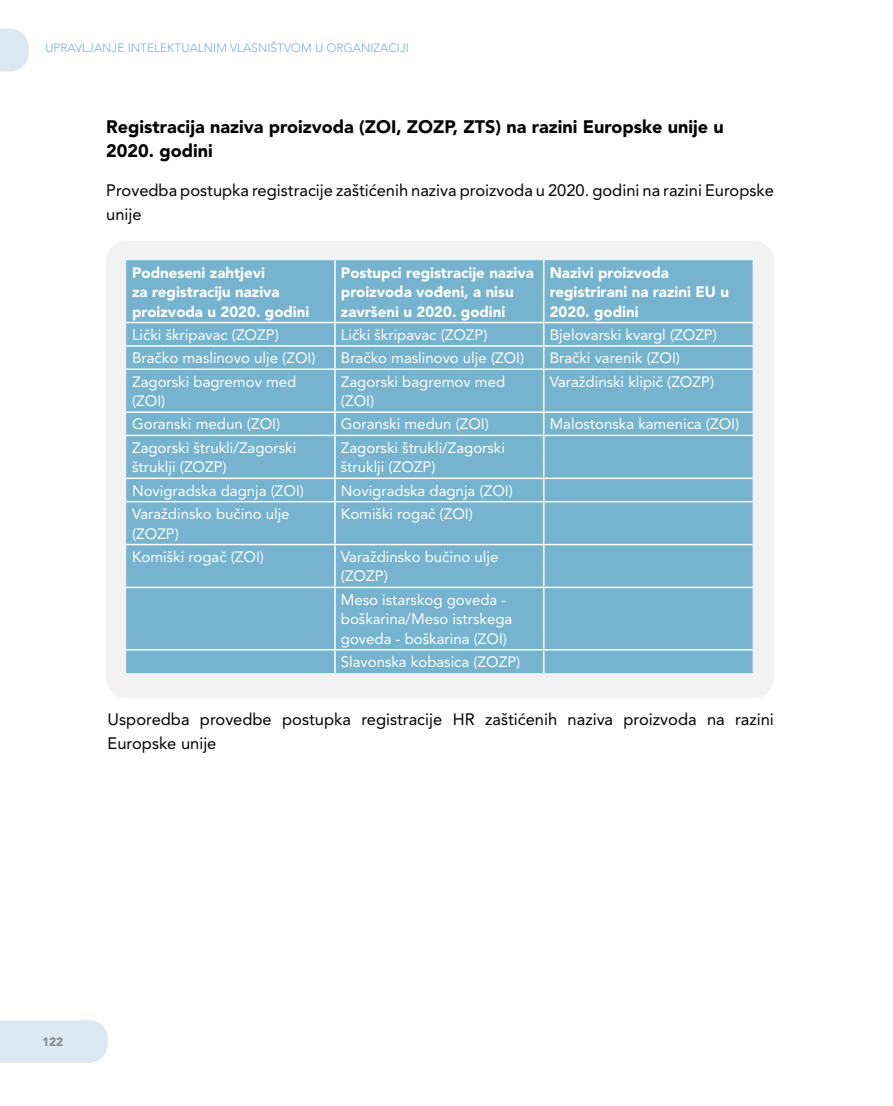
<style>
.page{position:relative;width:893px;height:1106px;background:#fff}
.page>*{position:absolute;margin:0;border:0;box-sizing:border-box;transform-origin:0 0}
.t1{font:900 18px/24px "Avenir LT Pro";color:#000}
.t2{font:16.5px/24px "Avenir LT Pro";color:#000}
.t3{font:15px/19.5px "Avenir LT Pro";color:#fff}
.t4{font:900 15px/19.5px "Avenir LT Pro";color:#fff}
.t5{font:300 12px "Avenir LT Pro";color:#75b3ce}
.t6{font:900 12px "Avenir LT Pro";color:#878787}
</style>
<div class="page">
<div style="left:0;top:1020px;width:108px;height:42px;background:#dbe8f1"></div>
<svg style="left:0;top:29px;width:29px;height:42px"></svg>
<div style="left:106px;top:241px;width:668px;height:457px;background:#f2f2f2;border-radius:21px"></div>
<div style="left:126px;top:260px;width:627px;height:413px;background:#75b3ce"></div>
<hr style="left:334px;top:260px;width:2px;height:62px;background:#fff">
<hr style="left:543px;top:260px;width:1px;height:62px;background:#fff">
<hr style="left:126px;top:322px;width:209px;height:1px;background:#fff">
<hr style="left:335px;top:322px;width:209px;height:1px;background:#fff">
<hr style="left:334px;top:323px;width:2px;height:22px;background:#fff">
<hr style="left:544px;top:322px;width:209px;height:1px;background:#fff">
<hr style="left:126px;top:345px;width:209px;height:2px;background:#fff">
<hr style="left:335px;top:345px;width:209px;height:2px;background:#fff">
<hr style="left:334px;top:347px;width:2px;height:21px;background:#fff">
<hr style="left:544px;top:345px;width:209px;height:2px;background:#fff">
<svg style="left:543px;top:323px;width:1px;height:45px"></svg>
<hr style="left:126px;top:368px;width:209px;height:2px;background:#fff">
<hr style="left:335px;top:368px;width:209px;height:2px;background:#fff">
<hr style="left:334px;top:370px;width:2px;height:41px;background:#fff">
<hr style="left:544px;top:368px;width:209px;height:2px;background:#fff">
<hr style="left:543px;top:370px;width:1px;height:41px;background:#fff">
<hr style="left:126px;top:411px;width:209px;height:2px;background:#fff">
<hr style="left:335px;top:411px;width:209px;height:2px;background:#fff">
<hr style="left:334px;top:413px;width:2px;height:22px;background:#fff">
<hr style="left:544px;top:411px;width:209px;height:2px;background:#fff">
<svg style="left:543px;top:413px;width:1px;height:22px"></svg>
<hr style="left:126px;top:435px;width:209px;height:1px;background:#fff">
<hr style="left:335px;top:435px;width:209px;height:1px;background:#fff">
<hr style="left:334px;top:436px;width:2px;height:41px;background:#fff">
<hr style="left:544px;top:435px;width:209px;height:1px;background:#fff">
<hr style="left:543px;top:436px;width:1px;height:41px;background:#fff">
<hr style="left:126px;top:477px;width:209px;height:2px;background:#fff">
<hr style="left:335px;top:477px;width:209px;height:2px;background:#fff">
<hr style="left:334px;top:479px;width:2px;height:22px;background:#fff">
<hr style="left:544px;top:477px;width:209px;height:2px;background:#fff">
<svg style="left:543px;top:479px;width:1px;height:22px"></svg>
<hr style="left:126px;top:501px;width:209px;height:1px;background:#fff">
<hr style="left:335px;top:501px;width:209px;height:1px;background:#fff">
<hr style="left:334px;top:502px;width:2px;height:42px;background:#fff">
<hr style="left:544px;top:501px;width:209px;height:1px;background:#fff">
<hr style="left:543px;top:502px;width:1px;height:42px;background:#fff">
<hr style="left:126px;top:544px;width:209px;height:1px;background:#fff">
<hr style="left:335px;top:544px;width:209px;height:1px;background:#fff">
<hr style="left:334px;top:545px;width:2px;height:41px;background:#fff">
<hr style="left:544px;top:544px;width:209px;height:1px;background:#fff">
<hr style="left:543px;top:545px;width:1px;height:41px;background:#fff">
<hr style="left:126px;top:586px;width:209px;height:2px;background:#fff">
<hr style="left:335px;top:586px;width:209px;height:2px;background:#fff">
<hr style="left:334px;top:588px;width:2px;height:61px;background:#fff">
<hr style="left:544px;top:586px;width:209px;height:2px;background:#fff">
<hr style="left:543px;top:588px;width:1px;height:61px;background:#fff">
<hr style="left:126px;top:649px;width:209px;height:1px;background:#fff">
<hr style="left:335px;top:649px;width:209px;height:1px;background:#fff">
<hr style="left:334px;top:650px;width:2px;height:23px;background:#fff">
<hr style="left:544px;top:649px;width:209px;height:1px;background:#fff">
<svg style="left:543px;top:650px;width:1px;height:23px"></svg>
<p class="t5" style="left:45px;top:40px;width:365px">UPRAVLJANJE INTELEKTUALNIM VLASNIŠTVOM U ORGANIZACIJI</p>
<p class="t1" style="left:106px;top:114px;width:619px">Registracija naziva proizvoda (ZOI, ZOZP, ZTS) na razini Europske unije u<br>2020. godini</p>
<p class="t2" style="left:106px;top:178px;width:669px">Provedba postupka registracije zaštićenih naziva proizvoda u 2020. godini na razini Europske unije</p>
<p class="t4" style="left:132px;top:262px;width:179px">Podneseni zahtjevi<br>za registraciju naziva proizvoda u 2020. godini</p>
<p class="t4" style="left:341px;top:262px;width:194px">Postupci registracije naziva proizvoda vođeni, a nisu završeni u 2020. godini</p>
<p class="t4" style="left:550px;top:262px;width:181px">Nazivi proizvoda registrirani na razini EU u<br>2020. godini</p>
<p class="t3" style="left:132px;top:325px;width:148px">Lički škripavac (ZOZP)</p>
<p class="t3" style="left:341px;top:325px;width:148px">Lički škripavac (ZOZP)</p>
<p class="t3" style="left:550px;top:325px;width:169px">Bjelovarski kvargl (ZOZP)</p>
<p class="t3" style="left:132px;top:348px;width:185px">Bračko maslinovo ulje (ZOI)</p>
<p class="t3" style="left:341px;top:348px;width:185px">Bračko maslinovo ulje (ZOI)</p>
<p class="t3" style="left:550px;top:348px;width:132px">Brački varenik (ZOI)</p>
<p class="t3" style="left:132px;top:371px;width:166px">Zagorski bagremov med (ZOI)</p>
<p class="t3" style="left:341px;top:371px;width:166px">Zagorski bagremov med (ZOI)</p>
<p class="t3" style="left:550px;top:371px;width:166px">Varaždinski klipič (ZOZP)</p>
<p class="t3" style="left:132px;top:414px;width:150px">Goranski medun (ZOI)</p>
<p class="t3" style="left:341px;top:414px;width:150px">Goranski medun (ZOI)</p>
<p class="t3" style="left:550px;top:414px;width:191px">Malostonska kamenica (ZOI)</p>
<p class="t3" style="left:132px;top:438px;width:166px">Zagorski štrukli/Zagorski štruklji (ZOZP)</p>
<p class="t3" style="left:341px;top:438px;width:166px">Zagorski štrukli/Zagorski štruklji (ZOZP)</p>
<p class="t3" style="left:132px;top:480px;width:174px">Novigradska dagnja (ZOI)</p>
<p class="t3" style="left:341px;top:480px;width:174px">Novigradska dagnja (ZOI)</p>
<p class="t3" style="left:132px;top:504px;width:159px">Varaždinsko bučino ulje (ZOZP)</p>
<p class="t3" style="left:341px;top:504px;width:134px">Komiški rogač (ZOI)</p>
<p class="t3" style="left:132px;top:547px;width:134px">Komiški rogač (ZOI)</p>
<p class="t3" style="left:341px;top:547px;width:159px">Varaždinsko bučino ulje (ZOZP)</p>
<p class="t3" style="left:341px;top:589px;width:173px">Meso istarskog goveda - boškarina/Meso istrskega goveda - boškarina (ZOI)</p>
<p class="t3" style="left:341px;top:652px;width:181px">Slavonska kobasica (ZOZP)</p>
<p class="t2" style="left:108px;top:707px;width:668px">Usporedba provedbe postupka registracije HR zaštićenih naziva proizvoda na razini<br>Europske unije</p>
<p class="t6" style="left:42px;top:1034px;width:23px">122</p>
</div>
